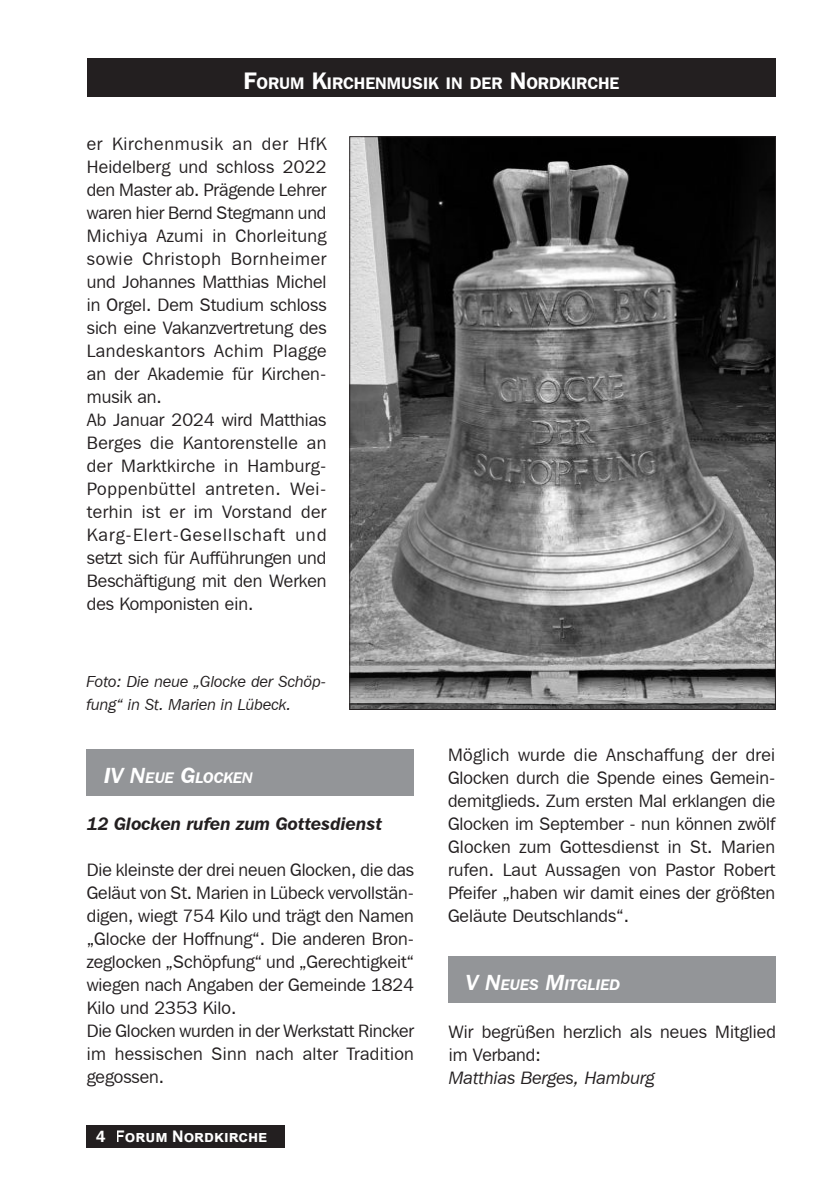
<style>
.page{position:relative;width:840px;height:1191px;background:#fff}
.page>*{position:absolute;margin:0;border:0;box-sizing:border-box;transform-origin:0 0}
.t1{font:18px/23px "Franklin Gothic IT Cby BT";color:#231f20}
.t2{font:italic 600 18px "Franklin Gothic IT Cby BT";color:#231f20}
.t3{font:italic 18px "Franklin Gothic IT Cby BT";color:#231f20}
.t4{font:600 16.8px "Franklin Gothic IT Cby BT";color:#fff}
.t5{font:italic 16px/23px "Franklin Gothic IT Cby BT";color:#231f20}
.t6{font:700 16px "Arial";color:#fff}
.t7{font:italic 600 15.4px "Franklin Gothic IT Cby BT";color:#fff}
.s1{font-size:24px}
.s2{font-size:22px}
.s3{font-family:"Franklin Gothic IT Cby BT";font-weight:600}
</style>
<div class="page">
<div style="left:87px;top:1125px;width:198px;height:22px;background:#231f20"></div>
<div style="left:87px;top:58px;width:688px;height:38px;background:#231f20"></div>
<div style="left:448px;top:955px;width:327px;height:47px;background:#939598"></div>
<div style="left:87px;top:748px;width:327px;height:47px;background:#939598"></div>
<img style="left:351px;top:138px;width:422px;height:570px">
<p class="t4" style="left:243px;top:73px;width:377px"><span class="s1">F</span>ORUM <span class="s1">K</span>IRCHENMUSIK IN DER <span class="s1">N</span>ORDKIRCHE</p>
<p class="t1" style="left:87px;top:134px;width:241px">er Kirchenmusik an der HfK<br>Heidelberg und schloss 2022 den Master ab. Prägende Lehrer waren hier Bernd Stegmann und<br>Michiya Azumi in Chorleitung sowie Christoph Bornheimer und Johannes Matthias Michel in Orgel. Dem Studium schloss sich eine Vakanzvertretung des<br>Landeskantors Achim Plagge an der Akademie für Kirchen&shy;musik an.<br>Ab Januar 2024 wird Matthias<br>Berges die Kantorenstelle an der Marktkirche in Hamburg-<br>Poppenbüttel antreten. Wei&shy;terhin ist er im Vorstand der<br>Karg-Elert-Gesellschaft und setzt sich für Aufführungen und<br>Beschäftigung mit den Werken des Komponisten ein.</p>
<p class="t5" style="left:87px;top:671px;width:241px">Foto: Die neue „Glocke der Schöp&shy;fung“ in St. Marien in Lübeck.</p>
<p class="t7" style="left:104px;top:768px;width:150px"><span class="s2">IV N</span>EUE <span class="s2">G</span>LOCKEN</p>
<p class="t2" style="left:87px;top:817px;width:297px">12 Glocken rufen zum Gottesdienst</p>
<p class="t1" style="left:87px;top:860px;width:328px">Die kleinste der drei neuen Glocken, die das Geläut von St. Marien in Lübeck vervollstän&shy;digen, wiegt 754 Kilo und trägt den Namen „Glocke der Hoffnung“. Die anderen Bron&shy;zeglocken „Schöpfung“ und „Gerechtigkeit“ wiegen nach Angaben der Gemeinde 1824<br>Kilo und 2353 Kilo.<br>Die Glocken wurden in der Werkstatt Rincker im hessischen Sinn nach alter Tradition gegossen.</p>
<p class="t6" style="left:96px;top:1125px;width:173px"><span class="s3">4</span> Forum Nordkirche</p>
<p class="t1" style="left:448px;top:745px;width:328px;text-align:justify">Möglich wurde die Anschaffung der drei Glocken durch die Spende eines Gemein&shy;demitglieds. Zum ersten Mal erklangen die Glocken im September - nun können zwölf Glocken zum Gottesdienst in St. Marien rufen. Laut Aussagen von Pastor Robert Pfeifer „haben wir damit eines der größten Geläute Deutschlands“.</p>
<p class="t7" style="left:465px;top:975px;width:156px"><span class="s2">V N</span>EUES <span class="s2">M</span>ITGLIED</p>
<p class="t1" style="left:448px;top:1022px;width:329px">Wir begrüßen herzlich als neues Mitglied im Verband:</p>
<p class="t3" style="left:448px;top:1071px;width:207px">Matthias Berges, Hamburg</p>
</div>
